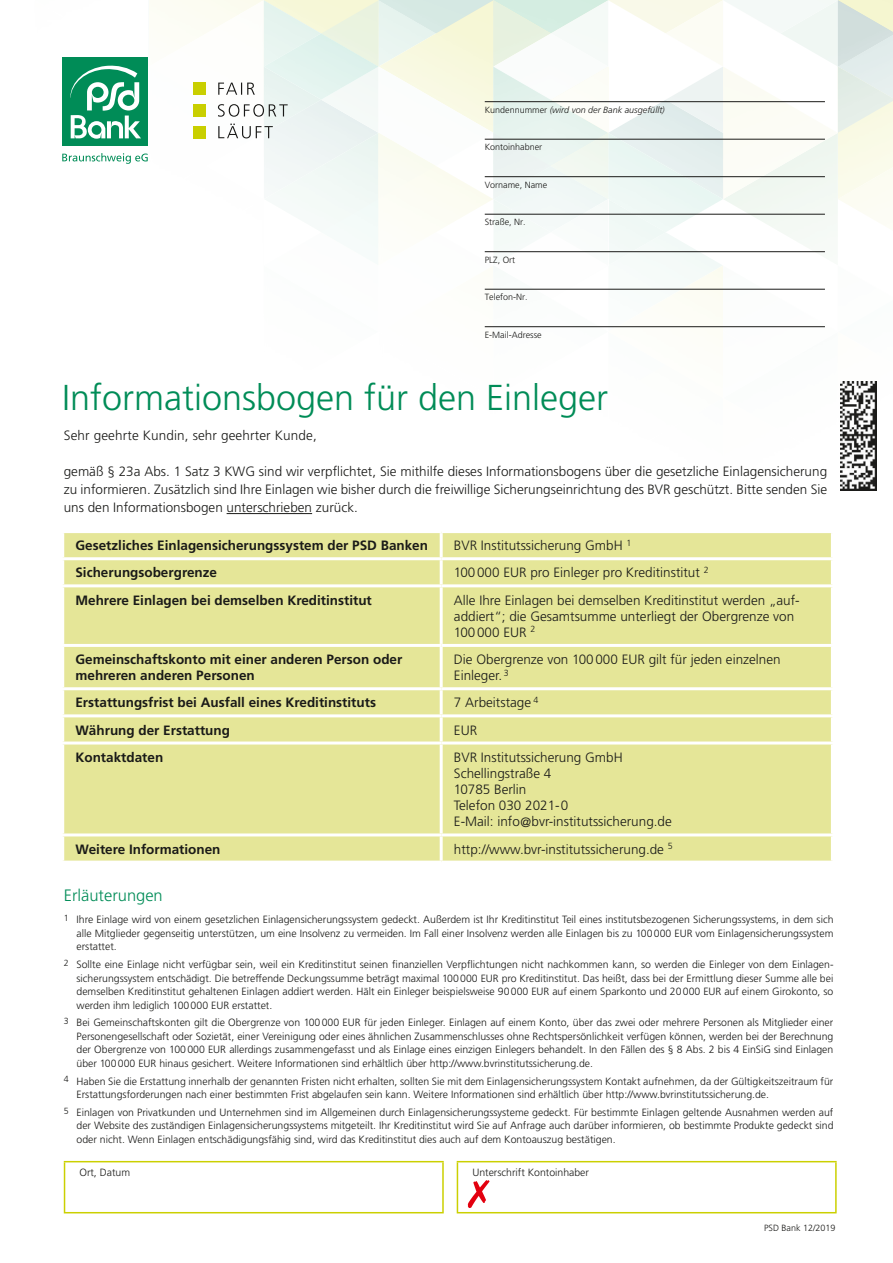
<style>
.page{position:relative;width:893px;height:1263px;background:#fff}
.page>*{position:absolute;margin:0;border:0;box-sizing:border-box;transform-origin:0 0}
.t1{font:300 36px "Frutiger LT";color:#008c57}
.t2{font:300 16.5px "Frutiger LT";color:#008c57}
.t3{font:300 13.5px/16.2px "Frutiger LT";color:#1a1a18}
.t4{font:700 13.5px/16.2px "Frutiger LT";color:#1a1a18}
.t5{font:300 10.5px/13.5px "Frutiger LT";color:#1a1a18;text-align:justify}
.t6{font:300 9px "Frutiger LT";color:#1a1a18}
.t7{font:italic 300 9px "Frutiger LT";color:#1a1a18}
.s1{font-style:normal}
</style>
<div class="page">
<svg style="left:62px;top:0;width:831px;height:515px"></svg>
<img style="left:841px;top:381px;width:36px;height:110px">
<hr style="left:227px;top:513px;width:85px;height:1px;background:#1a1a18">
<div style="left:64px;top:533px;width:767px;height:328px;background:#e5e698"></div>
<hr style="left:440px;top:533px;width:3px;height:24px;background:#fff">
<hr style="left:61px;top:557px;width:380px;height:3px;background:#fff">
<hr style="left:441px;top:557px;width:393px;height:3px;background:#fff">
<hr style="left:440px;top:560px;width:3px;height:24px;background:#fff">
<hr style="left:61px;top:584px;width:380px;height:3px;background:#fff">
<hr style="left:441px;top:584px;width:393px;height:3px;background:#fff">
<hr style="left:440px;top:587px;width:3px;height:57px;background:#fff">
<hr style="left:61px;top:644px;width:380px;height:3px;background:#fff">
<hr style="left:441px;top:644px;width:393px;height:3px;background:#fff">
<hr style="left:440px;top:647px;width:3px;height:40px;background:#fff">
<hr style="left:61px;top:687px;width:380px;height:3px;background:#fff">
<hr style="left:441px;top:687px;width:393px;height:3px;background:#fff">
<hr style="left:440px;top:690px;width:3px;height:24px;background:#fff">
<hr style="left:61px;top:714px;width:380px;height:3px;background:#fff">
<hr style="left:441px;top:714px;width:393px;height:3px;background:#fff">
<hr style="left:440px;top:717px;width:3px;height:24px;background:#fff">
<hr style="left:61px;top:741px;width:380px;height:3px;background:#fff">
<hr style="left:441px;top:741px;width:393px;height:3px;background:#fff">
<hr style="left:440px;top:744px;width:3px;height:89px;background:#fff">
<hr style="left:61px;top:833px;width:380px;height:3px;background:#fff">
<hr style="left:441px;top:833px;width:393px;height:3px;background:#fff">
<hr style="left:440px;top:836px;width:3px;height:25px;background:#fff">
<hr style="left:64px;top:1161px;width:380px;height:1px;background:#cbd000">
<hr style="left:64px;top:1162px;width:1px;height:50px;background:#cbd000">
<hr style="left:442px;top:1162px;width:2px;height:50px;background:#cbd000">
<hr style="left:64px;top:1212px;width:380px;height:1px;background:#cbd000">
<hr style="left:457px;top:1161px;width:380px;height:1px;background:#cbd000">
<hr style="left:457px;top:1162px;width:1px;height:50px;background:#cbd000">
<hr style="left:835px;top:1162px;width:2px;height:50px;background:#cbd000">
<hr style="left:457px;top:1212px;width:380px;height:1px;background:#cbd000">
<svg style="left:468px;top:1180px;width:22px;height:28px"></svg>
<p class="t7" style="left:485px;top:104px;width:182px"><span class="s1">Kundennummer</span> (wird von der Bank ausgefüllt)</p>
<p class="t6" style="left:485px;top:142px;width:59px">Kontoinhabner</p>
<p class="t6" style="left:485px;top:179px;width:64px">Vorname, Name</p>
<p class="t6" style="left:485px;top:217px;width:43px">Straße, Nr.</p>
<p class="t6" style="left:485px;top:254px;width:32px">PLZ, Ort</p>
<p class="t6" style="left:485px;top:292px;width:45px">Telefon-Nr.</p>
<p class="t6" style="left:485px;top:329px;width:58px">E-Mail-Adresse</p>
<h1 class="t1" style="left:62px;top:377px;width:548px">Informationsbogen für den Einleger</h1>
<p class="t3" style="left:64px;top:427px;width:254px">Sehr geehrte Kundin, sehr geehrter Kunde,</p>
<p class="t3" style="left:64px;top:462px;width:765px;line-height:18px;text-align:justify">gemäß § 23a Abs. 1 Satz 3 KWG sind wir verpflichtet, Sie mithilfe dieses Informationsbogens über die gesetzliche Einlagensicherung zu informieren. Zusätzlich sind Ihre Einlagen wie bisher durch die freiwillige Sicherungseinrichtung des BVR geschützt. Bitte senden Sie uns den Informationsbogen unterschrieben zurück.</p>
<p class="t4" style="left:75px;top:537px;width:354px">Gesetzliches Einlagensicherungssystem der PSD Banken</p>
<p class="t3" style="left:454px;top:538px;width:179px">BVR Institutssicherung GmbH <sup>1</sup></p>
<p class="t4" style="left:75px;top:565px;width:143px">Sicherungsobergrenze</p>
<p class="t3" style="left:454px;top:565px;width:256px">100000 EUR pro Einleger pro Kreditinstitut <sup>2</sup></p>
<p class="t4" style="left:75px;top:592px;width:298px">Mehrere Einlagen bei demselben Kreditinstitut</p>
<p class="t3" style="left:454px;top:592px;width:347px">Alle Ihre Einlagen bei demselben Kreditinstitut werden „auf&shy;addiert“; die Gesamtsumme unterliegt der Obergrenze von<br>100000 EUR <sup>2</sup></p>
<p class="t4" style="left:75px;top:651px;width:328px">Gemeinschaftskonto mit einer anderen Person oder mehreren anderen Personen</p>
<p class="t3" style="left:454px;top:651px;width:328px">Die Obergrenze von 100000 EUR gilt für jeden einzelnen<br>Einleger. <sup>3</sup></p>
<p class="t4" style="left:75px;top:695px;width:302px">Erstattungsfrist bei Ausfall eines Kreditinstituts</p>
<p class="t3" style="left:454px;top:695px;width:86px">7 Arbeitstage <sup>4</sup></p>
<p class="t4" style="left:75px;top:722px;width:156px">Währung der Erstattung</p>
<p class="t3" style="left:454px;top:722px;width:25px">EUR</p>
<p class="t4" style="left:75px;top:749px;width:89px">Kontaktdaten</p>
<p class="t3" style="left:454px;top:749px;width:219px">BVR Institutssicherung GmbH<br>Schellingstraße 4<br>10785 Berlin<br>Telefon 030 2021-0<br>E-Mail: info@bvr-institutssicherung.de</p>
<p class="t4" style="left:75px;top:841px;width:147px">Weitere Informationen</p>
<p class="t3" style="left:454px;top:841px;width:220px">http://www.bvr-institutssicherung.de <sup>5</sup></p>
<h2 class="t2" style="left:64px;top:886px;width:101px">Erläuterungen</h2>
<p class="t5" style="left:77px;top:913px;width:758px;text-indent:-13px"><sup>1</sup> Ihre Einlage wird von einem gesetzlichen Einlagensicherungssystem gedeckt. Außerdem ist Ihr Kreditinstitut Teil eines institutsbezogenen Sicherungssystems, in dem sich alle Mitglieder gegenseitig unterstützen, um eine Insolvenz zu vermeiden. Im Fall einer Insolvenz werden alle Einlagen bis zu 100000 EUR vom Einlagensicherungssystem erstattet.</p>
<p class="t5" style="left:77px;top:958px;width:758px;text-indent:-13px"><sup>2</sup> Sollte eine Einlage nicht verfügbar sein, weil ein Kreditinstitut seinen finanziellen Verpflichtungen nicht nachkommen kann, so werden die Einleger von dem Einlagen&shy;sicherungssystem entschädigt. Die betreffende Deckungssumme beträgt maximal 100000 EUR pro Kreditinstitut. Das heißt, dass bei der Ermittlung dieser Summe alle bei demselben Kreditinstitut gehaltenen Einlagen addiert werden. Hält ein Einleger beispielsweise 90000 EUR auf einem Sparkonto und 20000 EUR auf einem Girokonto, so werden ihm lediglich 100000 EUR erstattet.</p>
<p class="t5" style="left:77px;top:1016px;width:758px;text-indent:-13px"><sup>3</sup> Bei Gemeinschaftskonten gilt die Obergrenze von 100000 EUR für jeden Einleger. Einlagen auf einem Konto, über das zwei oder mehrere Personen als Mitglieder einer Personengesellschaft oder Sozietät, einer Vereinigung oder eines ähnlichen Zusammenschlusses ohne Rechtspersönlichkeit verfügen können, werden bei der Berechnung der Obergrenze von 100000 EUR allerdings zusammengefasst und als Einlage eines einzigen Einlegers behandelt. In den Fällen des § 8 Abs. 2 bis 4 EinSiG sind Einlagen über 100000 EUR hinaus gesichert. Weitere Informationen sind erhältlich über http://www.bvrinstitutssicherung.de.</p>
<p class="t5" style="left:77px;top:1074px;width:758px;text-indent:-13px"><sup>4</sup> Haben Sie die Erstattung innerhalb der genannten Fristen nicht erhalten, sollten Sie mit dem Einlagensicherungssystem Kontakt aufnehmen, da der Gültigkeitszeitraum für<br>Erstattungsforderungen nach einer bestimmten Frist abgelaufen sein kann. Weitere Informationen sind erhältlich über http://www.bvrinstitutssicherung.de.</p>
<p class="t5" style="left:77px;top:1105px;width:758px;text-indent:-13px"><sup>5</sup> Einlagen von Privatkunden und Unternehmen sind im Allgemeinen durch Einlagensicherungssysteme gedeckt. Für bestimmte Einlagen geltende Ausnahmen werden auf der Website des zuständigen Einlagensicherungssystems mitgeteilt. Ihr Kreditinstitut wird Sie auf Anfrage auch darüber informieren, ob bestimmte Produkte gedeckt sind oder nicht. Wenn Einlagen entschädigungsfähig sind, wird das Kreditinstitut dies auch auf dem Kontoauszug bestätigen.</p>
<p class="t5" style="left:79px;top:1166px;width:52px">Ort, Datum</p>
<p class="t5" style="left:472px;top:1166px;width:118px">Unterschrift Kontoinhaber</p>
<p class="t6" style="left:764px;top:1223px;width:73px">PSD Bank 12/2019</p>
</div>
